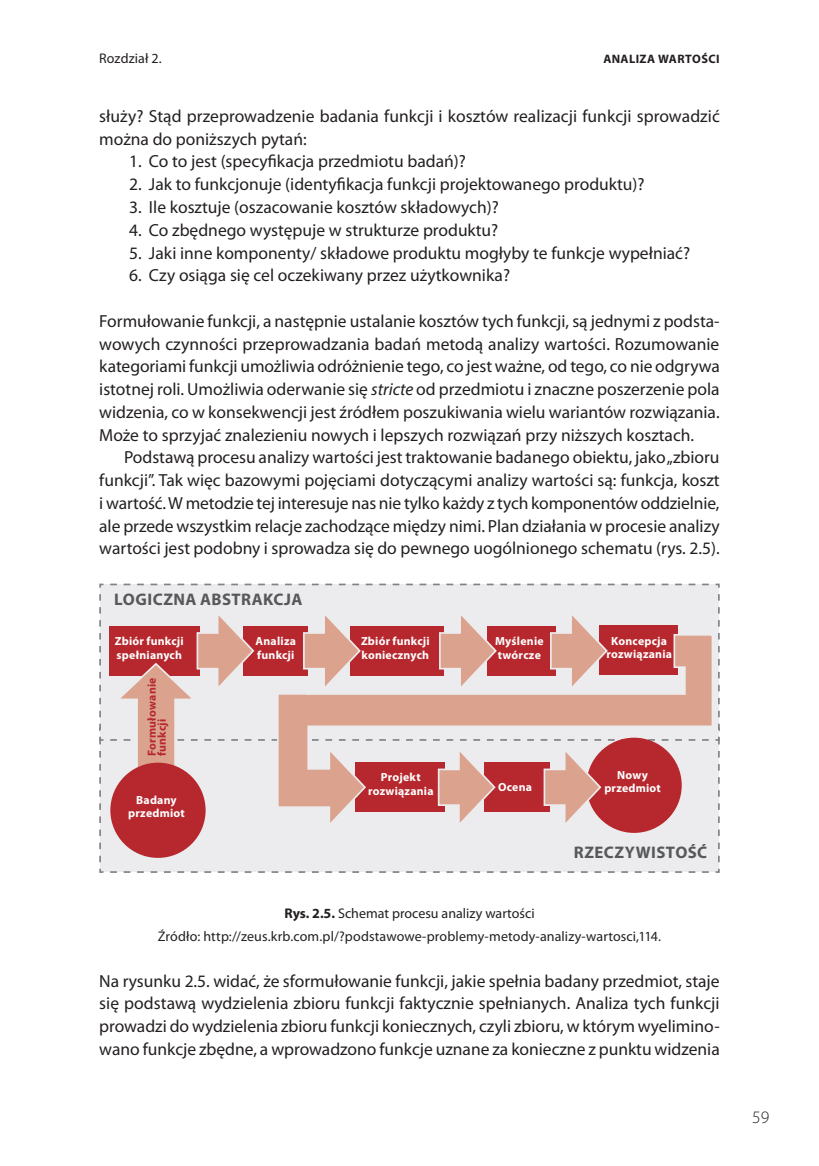
<style>
.page{position:relative;width:819px;height:1166px;background:#fff}
.page>*{position:absolute;margin:0;border:0;box-sizing:border-box;transform-origin:0 0}
.t1{font:17.5px/22.8px "Myriad Pro";color:#231f20;text-align:justify}
.t2{font:300 17.5px "Myriad Pro";color:#231f20}
.t3{font:700 16.8px "Myriad Pro";letter-spacing:.025em;color:#57585a}
.t4{font:14px/22.8px "Myriad Pro";letter-spacing:.005em;color:#231f20;text-align:center}
.t5{font:700 12.25px "Myriad Pro";letter-spacing:.03em;color:#231f20}
.t6{font:700 11.72px/13.5px "Myriad Pro";letter-spacing:.02em;color:#fff;text-align:center}
.t7{font:700 11.72px/10.2px "Myriad Pro";letter-spacing:.02em;color:#b7282e}
.s1{font-style:italic}
.s2{font-weight:700}
</style>
<div class="page">
<div style="left:99px;top:741px;width:621px;height:132px;background:#ececee"></div>
<svg style="left:99px;top:741px;width:2px;height:124px"></svg>
<svg style="left:718px;top:741px;width:1px;height:121px"></svg>
<svg style="left:99px;top:583px;width:621px;height:158px;background:#e8e8ea"></svg>
<svg style="left:107px;top:611px;width:605px;height:218px;background:#d9a5a3"></svg>
<div style="left:110px;top:763px;width:95px;height:95px;background:#b7282e;border-radius:50%"></div>
<p class="t4" style="left:99px;top:46px;width:64px">Rozdział 2.</p>
<p class="t5" style="left:603px;top:50px;width:118px">ANALIZA WARTOŚCI</p>
<p class="t1" style="left:99px;top:104px;width:622px">służy? Stąd przeprowadzenie badania funkcji i kosztów realizacji funkcji sprowadzić można do poniższych pytań:</p>
<p class="t1" style="left:129px;top:150px;width:338px">1. Co to jest (specyfikacja przedmiotu badań)?</p>
<p class="t1" style="left:129px;top:173px;width:517px">2. Jak to funkcjonuje (identyfikacja funkcji projektowanego produktu)?</p>
<p class="t1" style="left:129px;top:195px;width:371px">3. Ile kosztuje (oszacowanie kosztów składowych)?</p>
<p class="t1" style="left:129px;top:218px;width:371px">4. Co zbędnego występuje w strukturze produktu?</p>
<p class="t1" style="left:129px;top:241px;width:562px">5. Jaki inne komponenty/ składowe produktu mogłyby te funkcje wypełniać?</p>
<p class="t1" style="left:129px;top:264px;width:382px">6. Czy osiąga się cel oczekiwany przez użytkownika?</p>
<p class="t1" style="left:99px;top:309px;width:622px">Formułowanie funkcji, a następnie ustalanie kosztów tych funkcji, są jednymi z podsta&shy;wowych czynności przeprowadzania badań metodą analizy wartości. Rozumowanie kategoriami funkcji umożliwia odróżnienie tego, co jest ważne, od tego, co nie odgrywa istotnej roli. Umożliwia oderwanie się <span class="s1">stricte</span> od przedmiotu i znaczne poszerzenie pola widzenia, co w konsekwencji jest źródłem poszukiwania wielu wariantów rozwiązania.<br>Może to sprzyjać znalezieniu nowych i lepszych rozwiązań przy niższych kosztach.</p>
<p class="t1" style="left:99px;top:446px;width:622px;text-indent:25px">Podstawą procesu analizy wartości jest traktowanie badanego obiektu, jako „zbioru funkcji”. Tak więc bazowymi pojęciami dotyczącymi analizy wartości są: funkcja, koszt i wartość. W metodzie tej interesuje nas nie tylko każdy z tych komponentów oddzielnie, ale przede wszystkim relacje zachodzące między nimi. Plan działania w procesie analizy wartości jest podobny i sprowadza się do pewnego uogólnionego schematu (rys. 2.5).</p>
<p class="t3" style="left:114px;top:588px;width:190px">LOGICZNA ABSTRAKCJA</p>
<p class="t6" style="left:115px;top:634px;width:70px;text-align:left">Zbiór funkcji spełnianych</p>
<p class="t7" style="left:146px;top:756px;width:80px;rotate:-90deg">Formułowanie funkcji</p>
<p class="t6" style="left:128px;top:792px;width:58px">Badany przedmiot</p>
<p class="t6" style="left:256px;top:634px;width:42px;text-align:left">Analiza funkcji</p>
<p class="t6" style="left:361px;top:634px;width:70px;text-align:left">Zbiór funkcji koniecznych</p>
<p class="t6" style="left:368px;top:770px;width:67px">Projekt rozwiązania</p>
<p class="t6" style="left:495px;top:634px;width:50px;text-align:left">Myślenie twórcze</p>
<p class="t6" style="left:606px;top:633px;width:67px">Koncepcja rozwiązania</p>
<p class="t6" style="left:498px;top:779px;width:35px">Ocena</p>
<p class="t6" style="left:604px;top:767px;width:58px">Nowy przedmiot</p>
<p class="t3" style="left:573px;top:841px;width:135px">RZECZYWISTOŚĆ</p>
<p class="t4" style="left:158px;top:902px;width:504px"><span class="s2">Rys. 2.5.</span> Schemat procesu analizy wartości<br>Źródło: http://zeus.krb.com.pl/?podstawowe-problemy-metody-analizy-wartosci,114.</p>
<p class="t1" style="left:99px;top:969px;width:622px">Na rysunku 2.5. widać, że sformułowanie funkcji, jakie spełnia badany przedmiot, staje się podstawą wydzielenia zbioru funkcji faktycznie spełnianych. Analiza tych funkcji prowadzi do wydzielenia zbioru funkcji koniecznych, czyli zbioru, w którym wyelimino&shy;wano funkcje zbędne, a wprowadzono funkcje uznane za konieczne z punktu widzenia</p>
<p class="t2" style="left:752px;top:1107px;width:19px">59</p>
</div>
